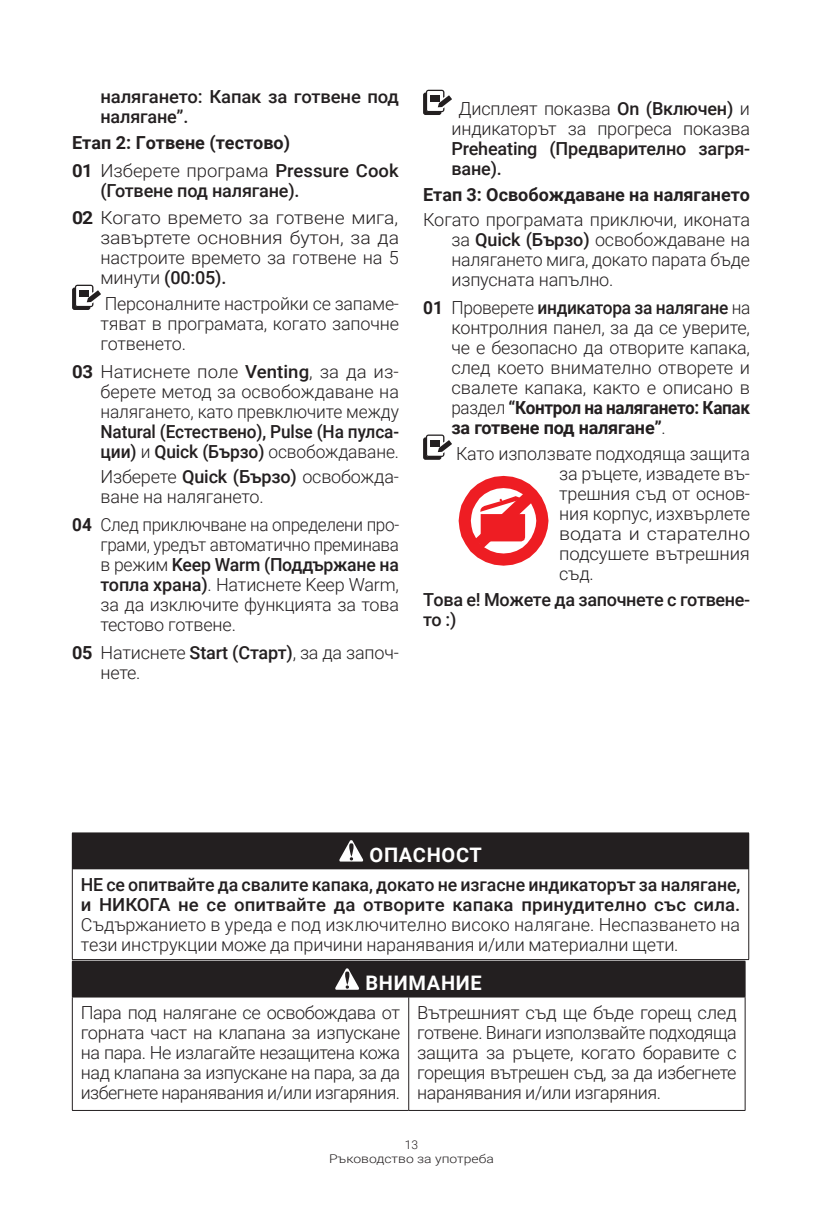
<style>
.page{position:relative;width:840px;height:1225px;background:#fff}
.page>*{position:absolute;margin:0;border:0;box-sizing:border-box;transform-origin:0 0}
.t1{font:700 20px "Roboto";letter-spacing:.035em;color:#fff}
.t2{font:300 18px/20px "Roboto";letter-spacing:-.01em;color:#231f20;text-align:justify}
.t3{font:500 18px/20px "Roboto";letter-spacing:-.005em;color:#231f20}
.t4{font:300 18px/20px "Roboto";letter-spacing:-.01em;color:#231f20;text-align:justify;scale:.96 1}
.t5{font:300 18px/20px "Roboto";letter-spacing:-.01em;color:#231f20;text-align:justify;scale:.95 1}
.t6{font:700 18px/27.6px "Roboto";color:#231f20}
.t7{font:300 18px/20px "Roboto";letter-spacing:-.01em;color:#231f20;text-align:justify;scale:1.08 1}
.t8{font:500 18px/20px "Roboto";letter-spacing:-.005em;color:#231f20;scale:.95 1}
.t9{font:300 18px/27.6px "Roboto";letter-spacing:-.01em;color:#231f20;scale:1.07 1}
.t10{font:300 12px/14.4px "Roboto";color:#231f20;text-align:center}
.s1{font-weight:300}
.s2{font-weight:500}
.s3{font-weight:700}
</style>
<div class="page">
<div style="left:72px;top:287px;width:18px;height:23px;background:#231f20;border-radius:2px"></div>
<svg style="left:75px;top:285px;width:26px;height:22px"></svg>
<hr style="left:79px;top:290px;width:10px;height:4px;background:#231f20">
<hr style="left:79px;top:293px;width:10px;height:4px;background:#231f20">
<div style="left:423px;top:93px;width:18px;height:22px;background:#231f20;border-radius:2px"></div>
<svg style="left:425px;top:90px;width:26px;height:22px"></svg>
<div style="left:423px;top:437px;width:18px;height:23px;background:#231f20;border-radius:2px"></div>
<svg style="left:425px;top:434px;width:26px;height:23px"></svg>
<svg style="left:458px;top:475px;width:91px;height:91px"></svg>
<div style="left:72px;top:833px;width:676px;height:36px;background:#231f20"></div>
<hr style="left:748px;top:833px;width:1px;height:36px;background:#231f20">
<hr style="left:72px;top:869px;width:1px;height:90px;background:#231f20">
<hr style="left:748px;top:869px;width:1px;height:90px;background:#231f20">
<hr style="left:72px;top:832px;width:676px;height:1px;background:#231f20">
<hr style="left:72px;top:959px;width:676px;height:1px;background:#231f20">
<svg style="left:339px;top:840px;width:24px;height:21px"></svg>
<div style="left:72px;top:961px;width:672px;height:36px;background:#231f20"></div>
<hr style="left:72px;top:960px;width:336px;height:1px;background:#231f20">
<hr style="left:408px;top:960px;width:337px;height:1px;background:#231f20">
<hr style="left:744px;top:961px;width:1px;height:35px;background:#231f20">
<hr style="left:72px;top:997px;width:1px;height:113px;background:#231f20">
<hr style="left:408px;top:996px;width:337px;height:1px;background:#231f20">
<hr style="left:408px;top:997px;width:1px;height:113px;background:#231f20">
<hr style="left:744px;top:997px;width:1px;height:113px;background:#231f20">
<hr style="left:72px;top:1110px;width:336px;height:1px;background:#231f20">
<hr style="left:408px;top:1110px;width:337px;height:1px;background:#231f20">
<svg style="left:335px;top:968px;width:24px;height:21px"></svg>
<p class="t3" style="left:100px;top:86px;width:300px">налягането: Капак за готвене под налягане”.</p>
<p class="t6" style="left:72px;top:128px;width:328px">Етап 2: Готвене (тестово)<br>01 <span class="s1">Изберете програма</span> <span class="s2">Pressure Cook</span></p>
<p class="t9" style="left:72px;top:176px;width:306px;text-indent:28px"><span class="s2">(Готвене под налягане).<br></span><span class="s3">02</span> Когато времето за готвене мига,</p>
<p class="t7" style="left:100px;top:227px;width:278px">завъртете основния бутон, за да настроите времето за готвене на 5 минути <span class="s2">(00:05).</span></p>
<p class="t2" style="left:100px;top:293px;width:300px">Персоналните настройки се запаме&shy;тяват в програмата, когато започне готвенето.</p>
<p class="t2" style="left:100px;top:360px;width:300px;text-indent:-28px"><span class="s3">03</span> Натиснете поле <span class="s2">Venting</span>, за да из&shy;берете метод за освобождаване на налягането, като превключите между</p>
<p class="t8" style="left:100px;top:420px;width:316px">Natural (Естествено), Pulse (На пулсa&shy;ции) <span class="s1">и</span> Quick (Бързо) <span class="s1">освобождаване.</span></p>
<p class="t2" style="left:100px;top:466px;width:300px">Изберете <span class="s2">Quick (Бързо)</span> освобожда&shy;ване на налягането.</p>
<p class="t5" style="left:100px;top:514px;width:316px;text-indent:-28px"><span class="s3">04</span> След приключване на определени про&shy;грами, уредът автоматично преминава в режим <span class="s2">Keep Warm (Поддържане на топла храна)</span>. Натиснете Keep Warm, за да изключите функцията за това тестово готвене.</p>
<p class="t2" style="left:100px;top:641px;width:300px;text-indent:-28px"><span class="s3">05</span> Натиснете <span class="s2">Start (Старт)</span>, за да започ&shy;нете.</p>
<p class="t2" style="left:451px;top:98px;width:300px;text-align:center">Дисплеят показва <span class="s2">On (Включен)</span> и индикаторът за прогреса показва</p>
<p class="t3" style="left:451px;top:138px;width:300px">Preheating (Предварително загря&shy;ване).</p>
<p class="t6" style="left:423px;top:180px;width:328px">Етап 3: Освобождаване на налягането</p>
<p class="t2" style="left:451px;top:209px;width:300px;text-indent:-28px">Когато програмата приключи, иконата за <span class="s2">Quick (Бързо)</span> освобождаване на налягането мига, докато парата бъде изпусната напълно.</p>
<p class="t4" style="left:451px;top:297px;width:313px;text-indent:-28px"><span class="s3">01</span> Проверете <span class="s2">индикатора за налягане</span> на контролния панел, за да се уверите, че е безопасно да отворите капака, след което внимателно отворете и свалете капака, както е описано в раздел <span class="s3">“Контрол на налягането: Капак за готвене под налягане”</span>.</p>
<p class="t2" style="left:559px;top:443px;width:192px;text-indent:-103px">Като използвате подходяща защита за ръцете, извадете въ&shy;трешния съд от основ&shy;ния корпус, изхвърлете водата и старателно подсушете вътрешния съд.</p>
<p class="t3" style="left:423px;top:588px;width:328px">Това е! Можете да започнете с готвене&shy;то :)</p>
<p class="t1" style="left:369px;top:840px;width:114px">ОПАСНОСТ</p>
<p class="t3" style="left:81px;top:873px;width:660px">НЕ се опитвайте да свалите капака, докато не изгасне индикаторът за налягане, и НИКОГА не се опитвайте да отворите капака принудително със сила.</p>
<p class="t2" style="left:81px;top:913px;width:660px">Съдържанието в уреда е под изключително високо налягане. Неспазването на тези инструкции може да причини наранявания и/или материални щети.</p>
<p class="t1" style="left:365px;top:968px;width:118px">ВНИМАНИЕ</p>
<p class="t2" style="left:81px;top:1002px;width:321px">Пара под налягане се освобождава от горната част на клапана за изпускане на пара. Не излагайте незащитена кожа над клапана за изпускане на пара, за да избегнете наранявания и/или изгаряния.</p>
<p class="t2" style="left:417px;top:1002px;width:321px">Вътрешният съд ще бъде горещ след готвене. Винаги използвайте подходяща защита за ръцете, когато боравите с горещия вътрешен съд, за да избегнете наранявания и/или изгаряния.</p>
<p class="t10" style="left:329px;top:1136px;width:166px">13<br>Ръководство за употреба</p>
</div>
